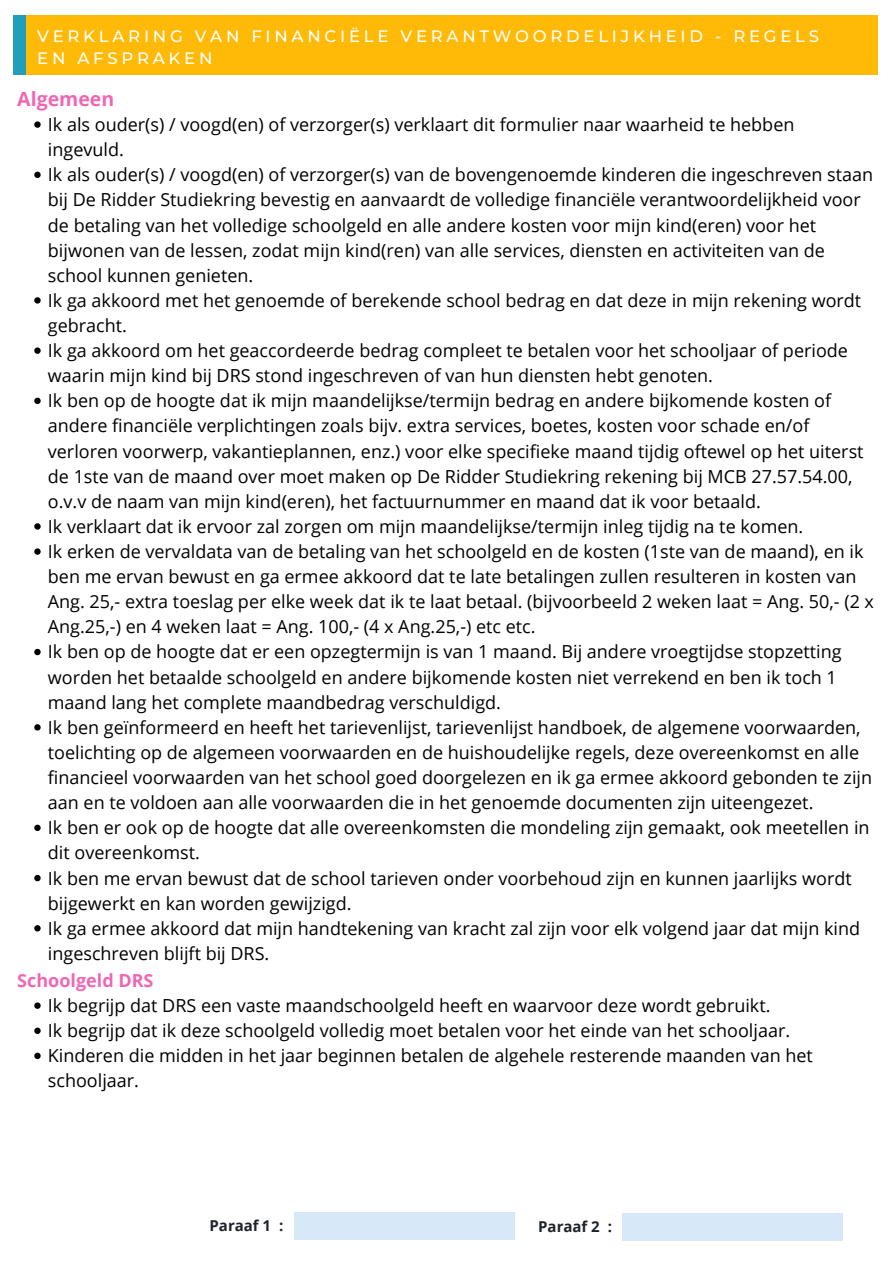
<style>
.page{position:relative;width:893px;height:1264px;background:#fff}
.page>*{position:absolute;margin:0;border:0;box-sizing:border-box;transform-origin:0 0}
.t1{font:700 19.5px "Open Sans";color:#ef67b4}
.t2{font:18px/25px "Open Sans";color:#000}
.t3{font:700 18px "Open Sans";color:#ef67b4}
.t4{font:500 16.5px/22.5px "Montserrat";letter-spacing:.23em;color:#fff}
.t5{font:700 15px "Open Sans";color:#1e232b}
</style>
<div class="page">
<div style="left:14px;top:15px;width:40px;height:60px;background:#219ebc"></div>
<div style="left:27px;top:15px;width:850px;height:59px;background:#ffba08"></div>
<svg style="left:34px;top:121px;width:7px;height:7px"></svg>
<svg style="left:34px;top:172px;width:7px;height:6px"></svg>
<svg style="left:34px;top:297px;width:7px;height:6px"></svg>
<svg style="left:34px;top:347px;width:7px;height:7px"></svg>
<svg style="left:34px;top:397px;width:7px;height:7px"></svg>
<svg style="left:34px;top:523px;width:7px;height:6px"></svg>
<svg style="left:34px;top:548px;width:7px;height:6px"></svg>
<svg style="left:34px;top:649px;width:7px;height:6px"></svg>
<svg style="left:34px;top:724px;width:7px;height:6px"></svg>
<svg style="left:34px;top:824px;width:7px;height:7px"></svg>
<svg style="left:34px;top:874px;width:7px;height:7px"></svg>
<svg style="left:34px;top:925px;width:7px;height:6px"></svg>
<svg style="left:34px;top:1002px;width:7px;height:6px"></svg>
<svg style="left:34px;top:1027px;width:7px;height:6px"></svg>
<svg style="left:34px;top:1052px;width:7px;height:7px"></svg>
<div style="left:622px;top:1212px;width:220px;height:28px;background:#d7e9f8"></div>
<div style="left:294px;top:1212px;width:220px;height:27px;background:#d7e9f8"></div>
<p class="t4" style="left:37px;top:25px;width:783px">VERKLARING VAN FINANCIËLE VERANTWOORDELIJKHEID - REGELS<br>EN AFSPRAKEN</p>
<p class="t1" style="left:17px;top:85px;width:98px">Algemeen</p>
<p class="t2" style="left:48px;top:111px;width:827px">Ik als ouder(s) / voogd(en) of verzorger(s) verklaart dit formulier naar waarheid te hebben ingevuld.<br>Ik als ouder(s) / voogd(en) of verzorger(s) van de bovengenoemde kinderen die ingeschreven staan bij De Ridder Studiekring bevestig en aanvaardt de volledige financiële verantwoordelijkheid voor de betaling van het volledige schoolgeld en alle andere kosten voor mijn kind(eren) voor het bijwonen van de lessen, zodat mijn kind(ren) van alle services, diensten en activiteiten van de school kunnen genieten.<br>Ik ga akkoord met het genoemde of berekende school bedrag en dat deze in mijn rekening wordt gebracht.<br>Ik ga akkoord om het geaccordeerde bedrag compleet te betalen voor het schooljaar of periode waarin mijn kind bij DRS stond ingeschreven of van hun diensten hebt genoten.<br>Ik ben op de hoogte dat ik mijn maandelijkse/termijn bedrag en andere bijkomende kosten of andere financiële verplichtingen zoals bijv. extra services, boetes, kosten voor schade en/of verloren voorwerp, vakantieplannen, enz.) voor elke specifieke maand tijdig oftewel op het uiterst de 1ste van de maand over moet maken op De Ridder Studiekring rekening bij MCB 27.57.54.00, o.v.v de naam van mijn kind(eren), het factuurnummer en maand dat ik voor betaald.<br>Ik verklaart dat ik ervoor zal zorgen om mijn maandelijkse/termijn inleg tijdig na te komen.<br>Ik erken de vervaldata van de betaling van het schoolgeld en de kosten (1ste van de maand), en ik ben me ervan bewust en ga ermee akkoord dat te late betalingen zullen resulteren in kosten van Ang. 25,- extra toeslag per elke week dat ik te laat betaal. (bijvoorbeeld 2 weken laat = Ang. 50,- (2 x Ang.25,-) en 4 weken laat = Ang. 100,- (4 x Ang.25,-) etc etc.<br>Ik ben op de hoogte dat er een opzegtermijn is van 1 maand. Bij andere vroegtijdse stopzetting worden het betaalde schoolgeld en andere bijkomende kosten niet verrekend en ben ik toch 1 maand lang het complete maandbedrag verschuldigd.<br>Ik ben geïnformeerd en heeft het tarievenlijst, tarievenlijst handboek, de algemene voorwaarden, toelichting op de algemeen voorwaarden en de huishoudelijke regels, deze overeenkomst en alle financieel voorwaarden van het school goed doorgelezen en ik ga ermee akkoord gebonden te zijn aan en te voldoen aan alle voorwaarden die in het genoemde documenten zijn uiteengezet.<br>Ik ben er ook op de hoogte dat alle overeenkomsten die mondeling zijn gemaakt, ook meetellen in dit overeenkomst.<br>Ik ben me ervan bewust dat de school tarieven onder voorbehoud zijn en kunnen jaarlijks wordt bijgewerkt en kan worden gewijzigd.<br>Ik ga ermee akkoord dat mijn handtekening van kracht zal zijn voor elk volgend jaar dat mijn kind ingeschreven blijft bij DRS.</p>
<p class="t2" style="left:48px;top:992px;width:766px">Ik begrijp dat DRS een vaste maandschoolgeld heeft en waarvoor deze wordt gebruikt.<br>Ik begrijp dat ik deze schoolgeld volledig moet betalen voor het einde van het schooljaar.<br>Kinderen die midden in het jaar beginnen betalen de algehele resterende maanden van het schooljaar.</p>
<p class="t3" style="left:17px;top:967px;width:138px">Schoolgeld DRS</p>
<p class="t5" style="left:209px;top:1214px;width:75px">Paraaf 1 :</p>
<p class="t5" style="left:538px;top:1215px;width:75px">Paraaf 2 :</p>
</div>
